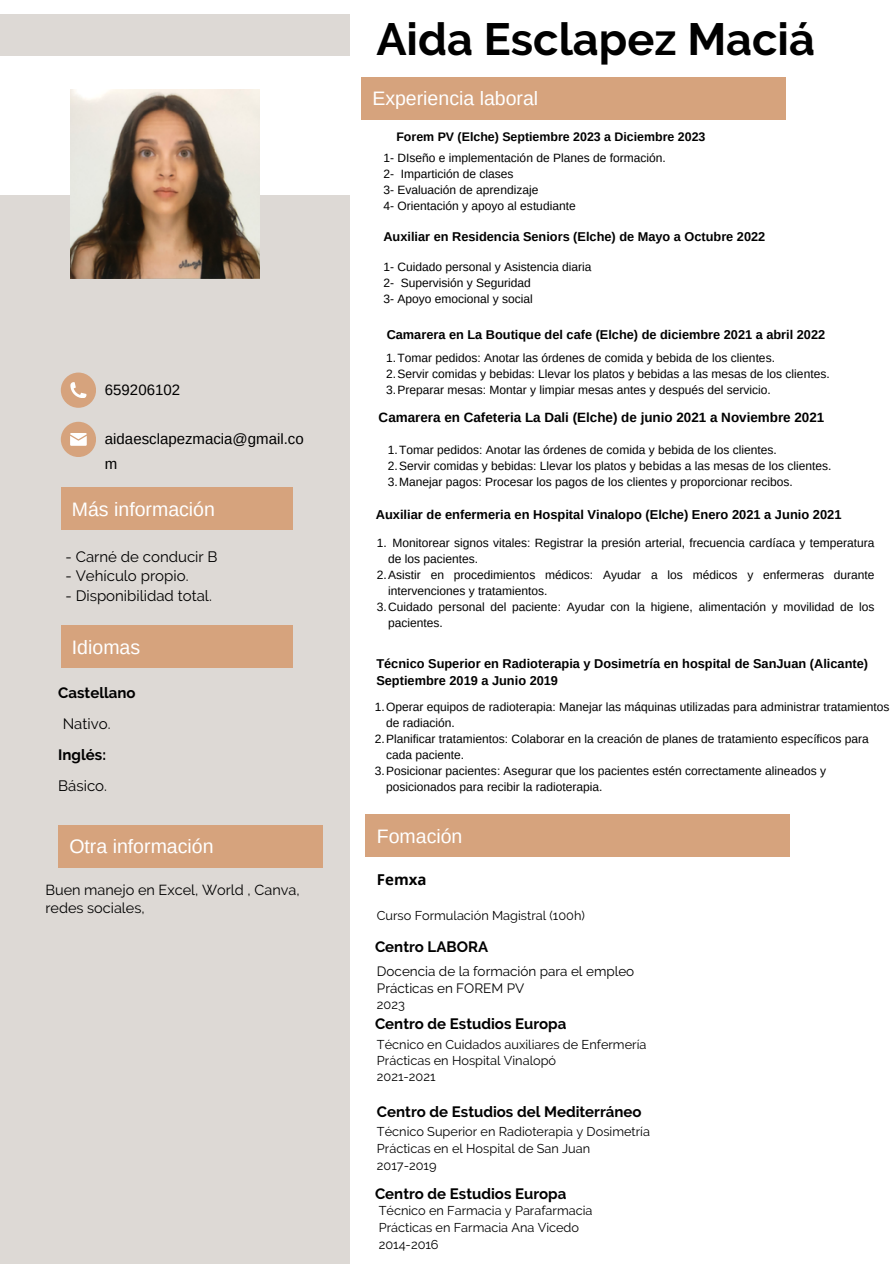
<style>
.page{position:relative;width:894px;height:1264px;background:#fff}
.page>*{position:absolute;margin:0;border:0;box-sizing:border-box;transform-origin:0 0}
.t1{font:700 45px "Raleway";color:#000}
.t2{font:19.5px "Arimo";color:#fff}
.t3{font:700 15px "Raleway";color:#000}
.t4{font:15px "Raleway";color:#000}
.t5{font:15px/24.8px "Arimo";color:#000}
.t6{font:700 15px "Open Sans";color:#000}
.t7{font:14.55px/18px "Raleway";color:#000}
.t8{font:700 13.5px "Arimo";color:#000}
.t9{font:13.5px/17px "Raleway";color:#000}
.t10{font:700 12.9px "Arimo";color:#000}
.t11{font:12.75px/17px "Raleway";color:#000}
.t12{font:700 12.75px/17.1px "Arimo";color:#000}
.t13{font:700 12.45px "Arimo";color:#000}
.t14{font:12px/16px "Arimo";color:#000}
</style>
<div class="page">
<div style="left:0;top:14px;width:350px;height:1249px;background:#ddd9d5"></div>
<div style="left:0;top:57px;width:893px;height:138px;background:#fff"></div>
<div style="left:61px;top:372px;width:35px;height:36px;background:#d6a37d;border-radius:50%"></div>
<svg style="left:70px;top:382px;width:16px;height:16px"></svg>
<div style="left:61px;top:422px;width:35px;height:35px;background:#d6a37d;border-radius:50%"></div>
<svg style="left:70px;top:433px;width:17px;height:12px"></svg>
<img style="left:70px;top:89px;width:189px;height:189px">
<div style="left:61px;top:488px;width:231px;height:42px;background:#d6a37d"></div>
<div style="left:61px;top:626px;width:231px;height:42px;background:#d6a37d"></div>
<div style="left:361px;top:77px;width:424px;height:42px;background:#d6a37d"></div>
<div style="left:365px;top:814px;width:424px;height:42px;background:#d6a37d"></div>
<div style="left:58px;top:825px;width:265px;height:42px;background:#d6a37d"></div>
<h2 class="t5" style="left:105px;top:377px;width:77px">659206102</h2>
<p class="t5" style="left:105px;top:426px;width:200px">aidaesclapezmacia@gmail.co m</p>
<p class="t2" style="left:72px;top:498px;width:145px">Más información</p>
<p class="t4" style="left:66px;top:548px;width:153px">- Carné de conducir B</p>
<p class="t4" style="left:66px;top:567px;width:124px">- Vehículo propio.</p>
<p class="t4" style="left:66px;top:586px;width:148px">- Disponibilidad total.</p>
<h4 class="t2" style="left:72px;top:636px;width:70px">Idiomas</h4>
<h2 class="t3" style="left:58px;top:684px;width:79px">Castellano</h2>
<h4 class="t4" style="left:63px;top:715px;width:49px">Nativo.</h4>
<p class="t3" style="left:58px;top:745px;width:49px">Inglés:</p>
<p class="t4" style="left:58px;top:776px;width:50px">Básico.</p>
<p class="t2" style="left:69px;top:835px;width:146px">Otra información</p>
<h3 class="t7" style="left:45px;top:881px;width:256px">Buen manejo en Excel, World , Canva, redes sociales,</h3>
<h5 class="t1" style="left:376px;top:13px;width:440px">Aida Esclapez Maciá</h5>
<p class="t2" style="left:372px;top:88px;width:167px">Experiencia laboral</p>
<h5 class="t13" style="left:396px;top:129px;width:310px">Forem PV (Elche) Septiembre 2023 a Diciembre 2023</h5>
<p class="t14" style="left:383px;top:150px;width:283px">1- DIseño e implementación de Planes de formación.</p>
<p class="t14" style="left:383px;top:166px;width:132px">2- Impartición de clases</p>
<h2 class="t14" style="left:383px;top:182px;width:156px">3- Evaluación de aprendizaje</h2>
<h3 class="t14" style="left:383px;top:198px;width:193px">4- Orientación y apoyo al estudiante</h3>
<p class="t12" style="left:383px;top:228px;width:383px">Auxiliar en Residencia Seniors (Elche) de Mayo a Octubre 2022</p>
<h6 class="t14" style="left:383px;top:259px;width:210px">1- Cuidado personal y Asistencia diaria</h6>
<h3 class="t14" style="left:383px;top:275px;width:12px">2-</h3>
<h6 class="t14" style="left:383px;top:275px;width:151px;text-align:right">Supervisión y Seguridad<br>3- Apoyo emocional y social</h6>
<p class="t12" style="left:386px;top:326px;width:440px">Camarera en La Boutique del cafe (Elche) de diciembre 2021 a abril 2022</p>
<p class="t14" style="left:386px;top:349px;width:390px">1.Tomar pedidos: Anotar las órdenes de comida y bebida de los clientes.</p>
<p class="t14" style="left:386px;top:365px;width:445px">2.Servir comidas y bebidas: Llevar los platos y bebidas a las mesas de los clientes.</p>
<p class="t14" style="left:386px;top:381px;width:386px">3.Preparar mesas: Montar y limpiar mesas antes y después del servicio.</p>
<h5 class="t8" style="left:378px;top:410px;width:447px">Camarera en Cafeteria La Dali (Elche) de junio 2021 a Noviembre 2021</h5>
<p class="t14" style="left:388px;top:442px;width:390px">1.Tomar pedidos: Anotar las órdenes de comida y bebida de los clientes.</p>
<p class="t14" style="left:388px;top:458px;width:445px">2.Servir comidas y bebidas: Llevar los platos y bebidas a las mesas de los clientes.</p>
<p class="t14" style="left:388px;top:474px;width:406px">3.Manejar pagos: Procesar los pagos de los clientes y proporcionar recibos.</p>
<p class="t10" style="left:375px;top:508px;width:467px">Auxiliar de enfermeria en Hospital Vinalopo (Elche) Enero 2021 a Junio 2021</p>
<p class="t14" style="left:388px;top:534px;width:488px;text-indent:4px">Monitorear signos vitales: Registrar la presión arterial, frecuencia cardíaca y temperatura de los pacientes.</p>
<p class="t14" style="left:377px;top:534px;width:12px">1.</p>
<p class="t14" style="left:388px;top:566px;width:488px;text-indent:-11px">2.Asistir en procedimientos médicos: Ayudar a los médicos y enfermeras durante intervenciones y tratamientos.</p>
<h5 class="t14" style="left:388px;top:598px;width:488px;text-indent:-11px">3.Cuidado personal del paciente: Ayudar con la higiene, alimentación y movilidad de los pacientes.</h5>
<p class="t12" style="left:376px;top:655px;width:493px">Técnico Superior en Radioterapia y Dosimetría en hospital de SanJuan (Alicante)<br>Septiembre 2019 a Junio 2019</p>
<h6 class="t14" style="left:386px;top:698px;width:504px;text-indent:-11px">1.Operar equipos de radioterapia: Manejar las máquinas utilizadas para administrar tratamientos de radiación.</h6>
<h3 class="t14" style="left:386px;top:730px;width:484px;text-indent:-11px">2.Planificar tratamientos: Colaborar en la creación de planes de tratamiento específicos para cada paciente.</h3>
<h6 class="t14" style="left:386px;top:762px;width:441px;text-indent:-11px">3.Posicionar pacientes: Asegurar que los pacientes estén correctamente alineados y posicionados para recibir la radioterapia.</h6>
<h4 class="t2" style="left:377px;top:825px;width:87px">Fomación</h4>
<h5 class="t6" style="left:377px;top:868px;width:51px">Femxa</h5>
<p class="t11" style="left:376px;top:907px;width:209px">Curso Formulación Magistral (100h)</p>
<h3 class="t3" style="left:375px;top:938px;width:114px">Centro LABORA</h3>
<h4 class="t9" style="left:377px;top:962px;width:259px">Docencia de la formación para el empleo<br>Prácticas en FOREM PV</h4>
<h4 class="t11" style="left:377px;top:995px;width:29px">2023</h4>
<p class="t3" style="left:375px;top:1015px;width:193px">Centro de Estudios Europa</p>
<h2 class="t11" style="left:377px;top:1036px;width:271px;line-height:15.9px">Técnico en Cuidados auxiliares de Enfermería<br>Prácticas en Hospital Vinalopó<br>2021-2021</h2>
<h3 class="t3" style="left:377px;top:1103px;width:266px">Centro de Estudios del Mediterráneo</h3>
<h2 class="t11" style="left:377px;top:1123px;width:274px">Técnico Superior en Radioterapia y Dosimetría<br>Prácticas en el Hospital de San Juan<br>2017-2019</h2>
<h5 class="t11" style="left:378px;top:1202px;width:215px">Técnico en Farmacia y Parafarmacia<br>Prácticas en Farmacia Ana Vicedo<br>2014-2016</h5>
<h4 class="t3" style="left:375px;top:1184px;width:193px">Centro de Estudios Europa</h4>
</div>
